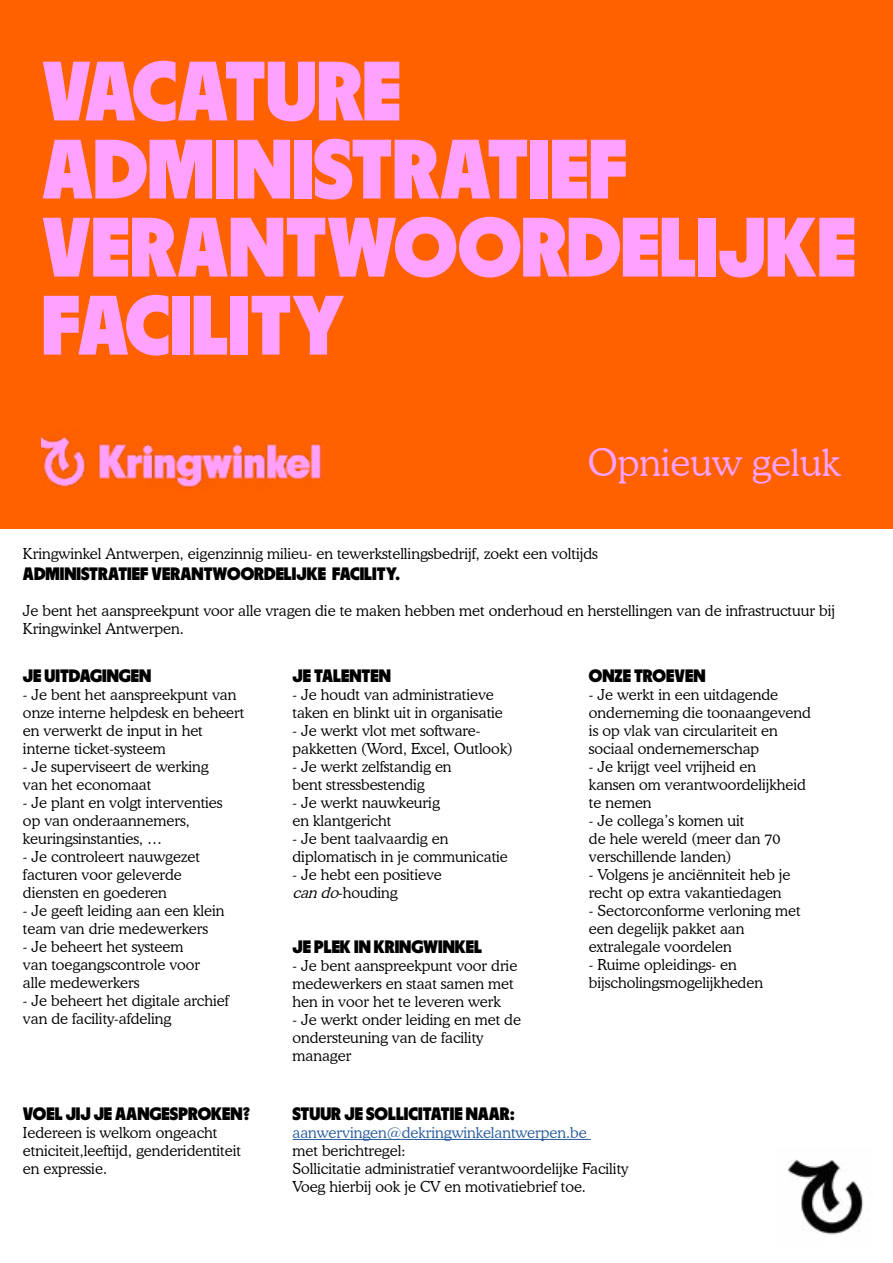
<style>
.page{position:relative;width:893px;height:1263px;background:#fff}
.page>*{position:absolute;margin:0;border:0;box-sizing:border-box;transform-origin:0 0}
.t1{font:84px/78px "Parafina Black S";color:#ffa1ff}
.t2{font:300 37.5px "Cooper BT";color:#ffa1ff}
.t3{font:18px "Parafina Black S";color:#000}
.t4{font:300 15px/18px "Cooper BT";color:#000}
.t5{font:300 15px "Cooper BT";color:#275b9b}
.s1{font-style:italic}
</style>
<div class="page">
<div style="left:0;top:0;width:893px;height:528px;background:#ff6100"></div>
<img style="left:42px;top:432px;width:279px;height:56px">
<img style="left:787px;top:1159px;width:77px;height:76px">
<hr style="left:293px;top:1139px;width:298px;height:1px;background:#275b9b">
<h1 class="t1" style="left:42px;top:51px;width:816px">VACATURE<br>ADMINISTRATIEF<br>VERANTWOORDELIJKE<br>FACILITY</h1>
<h2 class="t2" style="left:588px;top:440px;width:254px">Opnieuw geluk</h2>
<p class="t4" style="left:23px;top:544px;width:576px">Kringwinkel Antwerpen, eigenzinnig milieu- en tewerkstellingsbedrijf, zoekt een voltijds</p>
<p class="t3" style="left:23px;top:563px;width:378px">ADMINISTRATIEF VERANTWOORDELIJKE FACILITY.</p>
<p class="t4" style="left:23px;top:602px;width:814px">Je bent het aanspreekpunt voor alle vragen die te maken hebben met onderhoud en herstellingen van de infrastructuur bij<br>Kringwinkel Antwerpen.</p>
<p class="t3" style="left:23px;top:664px;width:130px">JE UITDAGINGEN</p>
<p class="t4" style="left:23px;top:685px;width:223px">- Je bent het aanspreekpunt van onze interne helpdesk en beheert en verwerkt de input in het interne ticket-systeem</p>
<p class="t4" style="left:23px;top:757px;width:187px">- Je superviseert de werking van het economaat</p>
<p class="t4" style="left:23px;top:793px;width:201px">- Je plant en volgt interventies op van onderaannemers, keuringsinstanties, …</p>
<p class="t4" style="left:23px;top:847px;width:178px">- Je controleert nauwgezet facturen voor geleverde diensten en goederen</p>
<p class="t4" style="left:23px;top:901px;width:203px">- Je geeft leiding aan een klein team van drie medewerkers</p>
<p class="t4" style="left:23px;top:937px;width:179px">- Je beheert het systeem van toegangscontrole voor alle medewerkers</p>
<p class="t4" style="left:23px;top:991px;width:207px">- Je beheert het digitale archief van de facility-afdeling</p>
<p class="t3" style="left:23px;top:1103px;width:229px">VOEL JIJ JE AANGESPROKEN?</p>
<p class="t4" style="left:23px;top:1123px;width:219px">Iedereen is welkom ongeacht etniciteit,leeftijd, genderidentiteit en expressie.</p>
<p class="t3" style="left:293px;top:664px;width:100px">JE TALENTEN</p>
<p class="t4" style="left:293px;top:685px;width:212px">- Je houdt van administratieve taken en blinkt uit in organisatie</p>
<p class="t4" style="left:293px;top:721px;width:222px">- Je werkt vlot met software&shy;pakketten (Word, Excel, Outlook)</p>
<p class="t4" style="left:293px;top:757px;width:161px">- Je werkt zelfstandig en bent stressbestendig</p>
<p class="t4" style="left:293px;top:793px;width:149px">- Je werkt nauwkeurig en klantgericht</p>
<p class="t4" style="left:293px;top:829px;width:217px">- Je bent taalvaardig en diplomatisch in je communicatie</p>
<p class="t4" style="left:293px;top:865px;width:151px">- Je hebt een positieve <span class="s1">cando</span>-houding</p>
<p class="t3" style="left:293px;top:936px;width:191px">JE PLEK IN KRINGWINKEL</p>
<p class="t4" style="left:293px;top:956px;width:226px">- Je bent aanspreekpunt voor drie medewerkers en staat samen met hen in voor het te leveren werk</p>
<p class="t4" style="left:293px;top:1010px;width:230px">- Je werkt onder leiding en met de ondersteuning van de facility manager</p>
<p class="t3" style="left:589px;top:664px;width:118px">ONZE TROEVEN</p>
<p class="t4" style="left:589px;top:685px;width:223px">- Je werkt in een uitdagende onderneming die toonaangevend is op vlak van circulariteit en sociaal ondernemerschap</p>
<p class="t4" style="left:589px;top:757px;width:219px">- Je krijgt veel vrijheid en kansen om verantwoordelijkheid te nemen</p>
<p class="t4" style="left:589px;top:811px;width:193px">- Je collega’s komen uit<br>de hele wereld (meer dan 70 verschillende landen)</p>
<p class="t4" style="left:589px;top:865px;width:203px">- Volgens je anciënniteit heb je recht op extra vakantiedagen</p>
<p class="t4" style="left:589px;top:901px;width:213px">- Sectorconforme verloning met een degelijk pakket aan extralegale voordelen</p>
<p class="t4" style="left:589px;top:955px;width:176px">- Ruime opleidings- en bijscholingsmogelijkheden</p>
<p class="t3" style="left:293px;top:1103px;width:224px">STUUR JE SOLLICITATIE NAAR:</p>
<p class="t5" style="left:293px;top:1123px;width:296px">aanwervingen@dekringwinkelantwerpen.be</p>
<p class="t4" style="left:293px;top:1141px;width:337px">met berichtregel:<br>Sollicitatie administratief verantwoordelijke Facility<br>Voeg hierbij ook je CV en motivatiebrief toe.</p>
</div>
